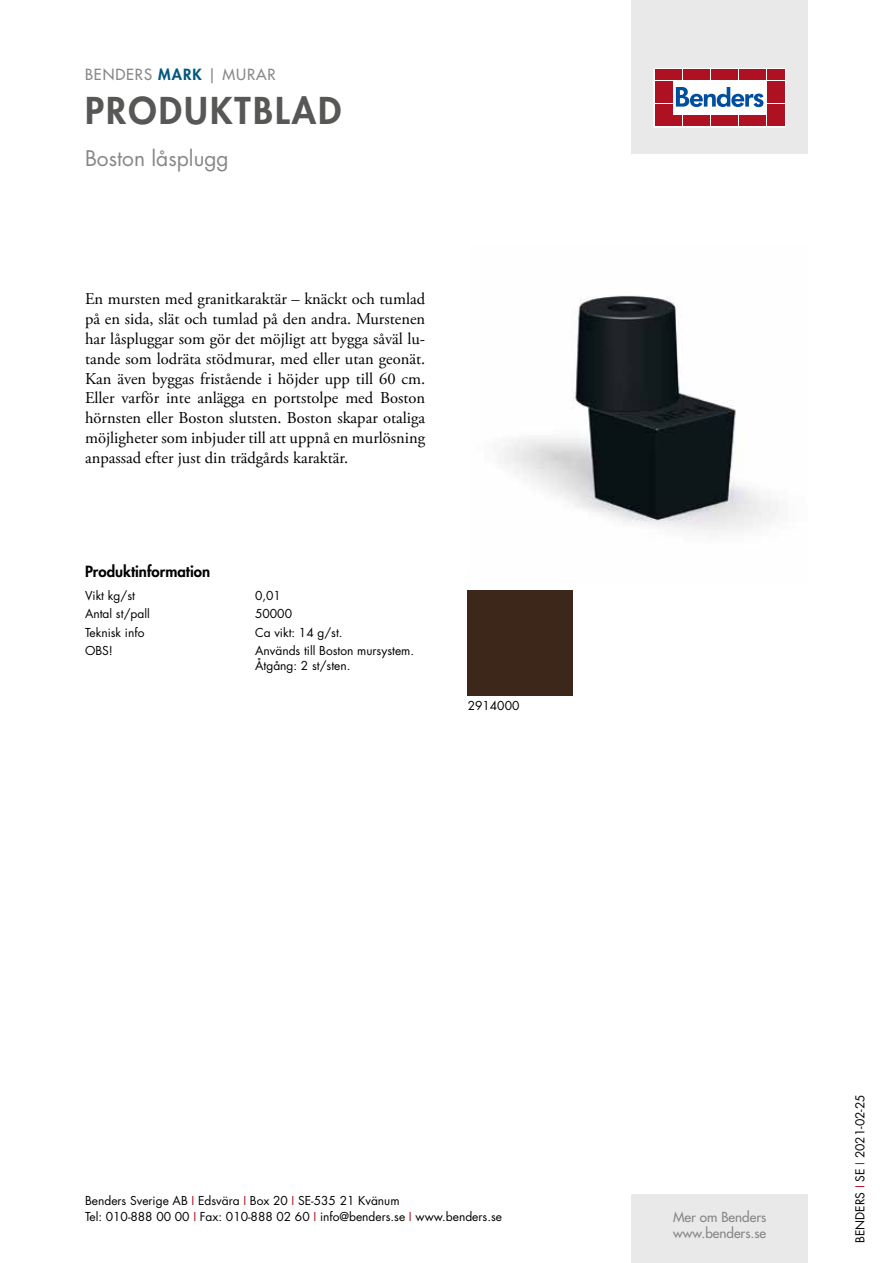
<style>
.page{position:relative;width:893px;height:1263px;background:#fff}
.page>*{position:absolute;margin:0;border:0;box-sizing:border-box;transform-origin:0 0}
.t1{font:800 36px "Futura Std";letter-spacing:.06em;color:#575756}
.t2{font:21px "Futura Std";color:#878787}
.t3{font:16.5px/19.8px "Adobe Garamond Pro";color:#000;text-align:justify}
.t4{font:800 15px "Futura Std";color:#000}
.t5{font:500 15px "Futura Std";letter-spacing:.06em;color:#878787}
.t6{font:500 13.5px/16.2px "Futura Std";color:#878787}
.t7{font:12px/16.5px "Futura Std";color:#000}
.s1{font-weight:800;color:#00577c}
.s2{color:#ae1122}
</style>
<div class="page">
<div style="left:631px;top:0;width:177px;height:153px;background:#e9e9e9"></div>
<div style="left:631px;top:1195px;width:177px;height:68px;background:#e9e9e9"></div>
<svg style="left:656px;top:70px;width:128px;height:55px;background:#ebc5ca"></svg>
<div style="left:654px;top:68px;width:132px;height:59px;border:1px solid #fff"></div>
<div style="left:655px;top:70px;width:8px;height:10px;background:#ae1122"></div>
<div style="left:664px;top:70px;width:8px;height:10px;background:#ae1122"></div>
<div style="left:655px;top:81px;width:8px;height:10px;background:#ae1122"></div>
<div style="left:664px;top:81px;width:8px;height:10px;background:#ae1122"></div>
<div style="left:655px;top:93px;width:8px;height:10px;background:#ae1122"></div>
<div style="left:664px;top:93px;width:8px;height:10px;background:#ae1122"></div>
<div style="left:655px;top:104px;width:8px;height:11px;background:#ae1122"></div>
<div style="left:664px;top:104px;width:8px;height:11px;background:#ae1122"></div>
<div style="left:655px;top:116px;width:8px;height:10px;background:#ae1122"></div>
<div style="left:664px;top:116px;width:8px;height:10px;background:#ae1122"></div>
<div style="left:674px;top:70px;width:8px;height:10px;background:#ae1122"></div>
<div style="left:683px;top:70px;width:8px;height:10px;background:#ae1122"></div>
<div style="left:692px;top:70px;width:8px;height:10px;background:#ae1122"></div>
<div style="left:702px;top:70px;width:8px;height:10px;background:#ae1122"></div>
<div style="left:711px;top:70px;width:8px;height:10px;background:#ae1122"></div>
<div style="left:720px;top:70px;width:8px;height:10px;background:#ae1122"></div>
<div style="left:730px;top:70px;width:8px;height:10px;background:#ae1122"></div>
<div style="left:739px;top:70px;width:8px;height:10px;background:#ae1122"></div>
<div style="left:748px;top:70px;width:8px;height:10px;background:#ae1122"></div>
<div style="left:758px;top:70px;width:8px;height:10px;background:#ae1122"></div>
<div style="left:674px;top:116px;width:8px;height:10px;background:#ae1122"></div>
<div style="left:683px;top:116px;width:8px;height:10px;background:#ae1122"></div>
<div style="left:692px;top:116px;width:8px;height:10px;background:#ae1122"></div>
<div style="left:702px;top:116px;width:8px;height:10px;background:#ae1122"></div>
<div style="left:711px;top:116px;width:8px;height:10px;background:#ae1122"></div>
<div style="left:720px;top:116px;width:8px;height:10px;background:#ae1122"></div>
<div style="left:730px;top:116px;width:8px;height:10px;background:#ae1122"></div>
<div style="left:739px;top:116px;width:8px;height:10px;background:#ae1122"></div>
<div style="left:748px;top:116px;width:8px;height:10px;background:#ae1122"></div>
<div style="left:758px;top:116px;width:8px;height:10px;background:#ae1122"></div>
<div style="left:767px;top:70px;width:8px;height:10px;background:#ae1122"></div>
<div style="left:776px;top:70px;width:8px;height:10px;background:#ae1122"></div>
<div style="left:767px;top:81px;width:8px;height:10px;background:#ae1122"></div>
<div style="left:776px;top:81px;width:8px;height:10px;background:#ae1122"></div>
<div style="left:767px;top:93px;width:8px;height:10px;background:#ae1122"></div>
<div style="left:776px;top:93px;width:8px;height:10px;background:#ae1122"></div>
<div style="left:767px;top:104px;width:8px;height:11px;background:#ae1122"></div>
<div style="left:776px;top:104px;width:8px;height:11px;background:#ae1122"></div>
<div style="left:767px;top:116px;width:8px;height:10px;background:#ae1122"></div>
<div style="left:776px;top:116px;width:8px;height:10px;background:#ae1122"></div>
<svg style="left:676px;top:87px;width:87px;height:20px;background:#89add2"></svg>
<img style="left:503px;top:295px;width:276px;height:239px">
<div style="left:468px;top:590px;width:105px;height:105px;background:#3d271a"></div>
<p class="t5" style="left:85px;top:65px;width:192px">BENDERS <span class="s1">MARK</span> | MURAR</p>
<h1 class="t1" style="left:85px;top:87px;width:258px">PRODUKTBLAD</h1>
<p class="t2" style="left:85px;top:144px;width:145px">Boston låsplugg</p>
<p class="t3" style="left:85px;top:290px;width:342px">En mursten med granitkaraktär – knäckt och tumlad på en sida, slät och tumlad på den andra. Murstenen har låspluggar som gör det möjligt att bygga såväl lu&shy;tande som lodräta stödmurar, med eller utan geonät.<br>Kan även byggas fristående i höjder upp till 60 cm.<br>Eller varför inte anlägga en portstolpe med Boston hörnsten eller Boston slutsten. Boston skapar otaliga möjligheter som inbjuder till att uppnå en murlösning anpassad efter just din trädgårds karaktär.</p>
<p class="t4" style="left:85px;top:562px;width:127px">Produktinformation</p>
<p class="t7" style="left:85px;top:587px;width:51px">Vikt kg/st</p>
<p class="t7" style="left:255px;top:587px;width:27px">0,01</p>
<p class="t7" style="left:85px;top:606px;width:66px">Antal st/pall</p>
<p class="t7" style="left:255px;top:606px;width:38px">50000</p>
<p class="t7" style="left:85px;top:624px;width:61px">Teknisk info</p>
<p class="t7" style="left:255px;top:624px;width:89px">Ca vikt: 14 g/st.</p>
<p class="t7" style="left:85px;top:643px;width:29px">OBS!</p>
<p class="t7" style="left:255px;top:644px;width:161px;line-height:14.4px">Används till Boston mursystem.<br>Åtgång: 2 st/sten.</p>
<p class="t7" style="left:468px;top:697px;width:53px">2914000</p>
<p class="t7" style="left:85px;top:1192px;width:418px">Benders Sverige AB <span class="s2">I</span> Edsvära <span class="s2">I</span> Box 20 <span class="s2">I</span> SE-535 21 Kvänum<br>Tel: 010-888 00 00 <span class="s2">I</span> Fax: 010-888 02 60 <span class="s2">I</span> info@benders.se <span class="s2">I</span> www.benders.se</p>
<p class="t6" style="left:673px;top:1209px;width:95px">Mer om Benders www.benders.se</p>
<p class="t7" style="left:852px;top:1243px;width:150px;rotate:-90deg">BENDERS <span class="s2">I</span> SE <span class="s2">I</span> 2021-02-25</p>
</div>
